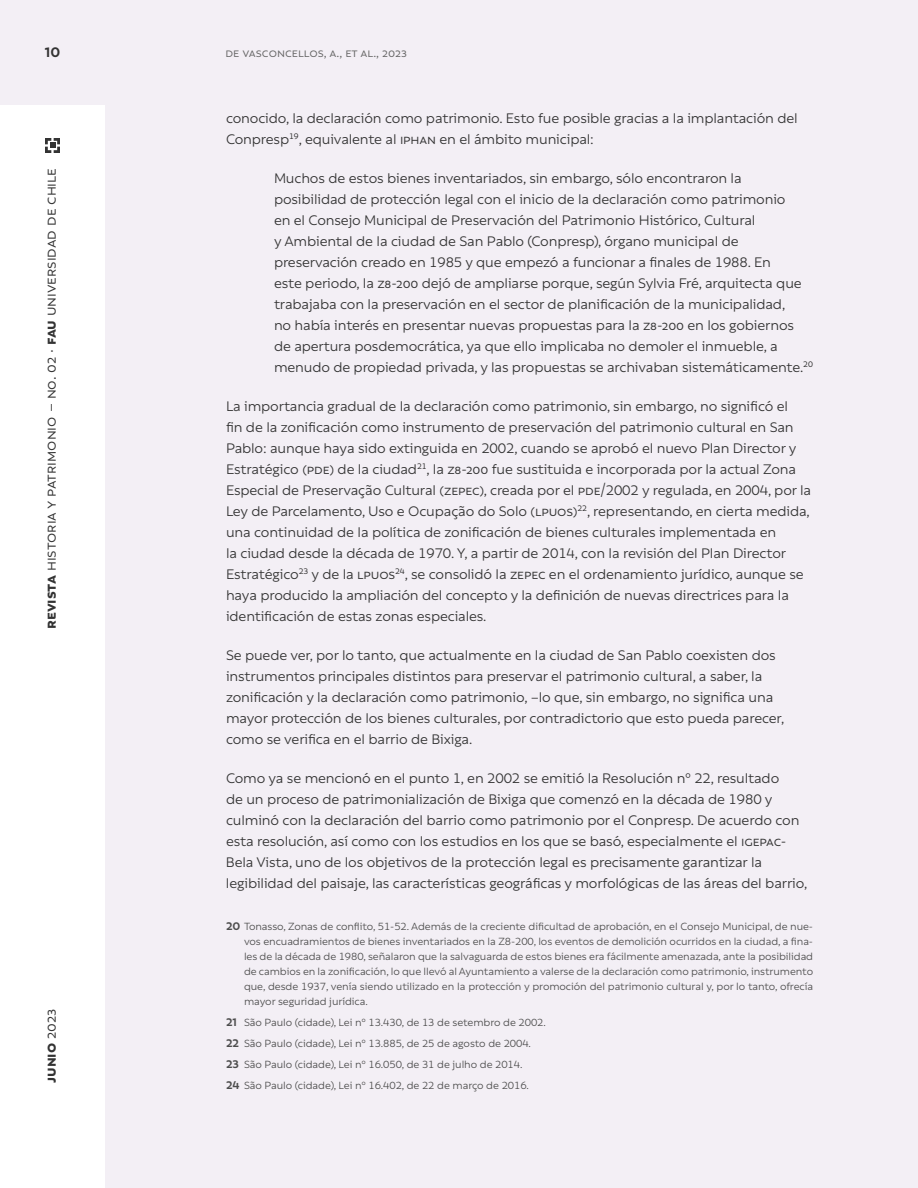
<style>
.page{position:relative;width:918px;height:1188px;background:#f3eff5}
.page>*{position:absolute;margin:0;border:0;box-sizing:border-box;transform-origin:0 0}
.t1{font:16.5px "Rebrand Txt";color:#333}
.t2{font:700 16.5px "Rebrand Txt";color:#333}
.t3{font:15px/21px "Rebrand Txt";letter-spacing:-.01em;color:#333}
.t4{font:700 15px "Rebrand Txt";color:#333}
.t5{font:13.5px "Rebrand Txt";color:#666}
.t6{font:11.25px/15px "Rebrand Txt";letter-spacing:-.005em;color:#4d4d4d;text-align:justify}
.s1{font-weight:700}
.s2{font-weight:400}
.s3{font-weight:700;font-size:12px}
</style>
<div class="page">
<div style="left:0;top:105px;width:105px;height:1083px;background:#fff"></div>
<svg style="left:45px;top:138px;width:15px;height:15px"></svg>
<p class="t4" style="left:45px;top:43px;width:17px">10</p>
<p class="t5" style="left:225px;top:45px;width:183px">de vasconcellos, a., et al., 2023</p>
<p class="t1" style="left:42px;top:629px;width:463px;rotate:-90deg"><span class="s1">revista</span> historia y patrimonio – no. 02 · <span class="s1">fau</span> universidad de chile</p>
<p class="t2" style="left:41px;top:1083px;width:76px;rotate:-90deg">junio <span class="s2">2023</span></p>
<p class="t3" style="left:226px;top:108px;width:573px">conocido, la declaración como patrimonio. Esto fue posible gracias a la implantación del<br>Conpresp<sup>19</sup>, equivalente al I PHAN en el ámbito municipal:</p>
<p class="t3" style="left:274px;top:168px;width:540px">Muchos de estos bienes inventariados, sin embargo, sólo encontraron la posibilidad de protección legal con el inicio de la declaración como patrimonio<br>en el Consejo Municipal de Preservación del Patrimonio Histórico, Cultural<br>y Ambiental de la ciudad de San Pablo (Conpresp), órgano municipal de preservación creado en 1985 y que empezó a funcionar a finales de 1988. En<br>este periodo, la Z8-200 dejó de ampliarse porque, según Sylvia Fré, arquitecta que trabajaba con la preservación en el sector de planificación de la municipalidad,<br>no había interés en presentar nuevas propuestas para la Z8-200 en los gobiernos de apertura posdemocrática, ya que ello implicaba no demoler el inmueble, a menudo de propiedad privada, y las propuestas se archivaban sistemáticamente.<sup>20</sup></p>
<p class="t3" style="left:226px;top:396px;width:587px">La importancia gradual de la declaración como patrimonio, sin embargo, no significó el<br>fin de la zonificación como instrumento de preservación del patrimonio cultural en San Pablo: aunque haya sido extinguida en 2002, cuando se aprobó el nuevo Plan Director y Estratégico (PDE) de la ciudad<sup>21</sup>, la Z8-200 fue sustituida e incorporada por la actual Zona Especial de Preservação Cultural (ZEPEC), creada por el PDE/2002 y regulada, en 2004, por la Ley de Parcelamento, Uso e Ocupação do Solo (LPUOS)<sup>22</sup>, representando, en cierta medida, una continuidad de la política de zonificación de bienes culturales implementada en<br>la ciudad desde la década de 1970. Y, a partir de 2014, con la revisión del Plan Director Estratégico<sup>23</sup> y de la LPUOS<sup>24</sup>, se consolidó la ZEPEC en el ordenamiento jurídico, aunque se haya producido la ampliación del concepto y la definición de nuevas directrices para la identificación de estas zonas especiales.</p>
<p class="t3" style="left:226px;top:645px;width:560px">Se puede ver, por lo tanto, que actualmente en la ciudad de San Pablo coexisten dos instrumentos principales distintos para preservar el patrimonio cultural, a saber, la zonificación y la declaración como patrimonio, –lo que, sin embargo, no significa una mayor protección de los bienes culturales, por contradictorio que esto pueda parecer, como se verifica en el barrio de Bixiga.</p>
<p class="t3" style="left:226px;top:768px;width:583px">Como ya se mencionó en el punto 1, en 2002 se emitió la Resolución nº 22, resultado<br>de un proceso de patrimonialización de Bixiga que comenzó en la década de 1980 y culminó con la declaración del barrio como patrimonio por el Conpresp. De acuerdo con esta resolución, así como con los estudios en los que se basó, especialmente el IGEPAC-Bela Vista, uno de los objetivos de la protección legal es precisamente garantizar la legibilidad del paisaje, las características geográficas y morfológicas de las áreas del barrio,</p>
<p class="t6" style="left:244px;top:919px;width:571px;text-indent:-18px"><span class="s3">20</span> Tonasso, Zonas de conflito, 51-52. Además de la creciente dificultad de aprobación, en el Consejo Municipal, de nue&shy;vos encuadramientos de bienes inventariados en la Z8-200, los eventos de demolición ocurridos en la ciudad, a fina&shy;les de la década de 1980, señalaron que la salvaguarda de estos bienes era fácilmente amenazada, ante la posibilidad de cambios en la zonificación, lo que llevó al Ayuntamiento a valerse de la declaración como patrimonio, instrumento que, desde 1937, venía siendo utilizado en la protección y promoción del patrimonio cultural y, por lo tanto, ofrecía mayor seguridad jurídica.</p>
<p class="t6" style="left:226px;top:1015px;width:321px"><span class="s3">21</span> São Paulo (cidade), Lei nº 13.430, de 13 de setembro de 2002.</p>
<p class="t6" style="left:226px;top:1036px;width:307px"><span class="s3">22</span> São Paulo (cidade), Lei nº 13.885, de 25 de agosto de 2004.</p>
<p class="t6" style="left:226px;top:1057px;width:298px"><span class="s3">23</span> São Paulo (cidade), Lei nº 16.050, de 31 de julho de 2014.</p>
<p class="t6" style="left:226px;top:1078px;width:304px"><span class="s3">24</span> São Paulo (cidade), Lei nº 16.402, de 22 de março de 2016.</p>
</div>
